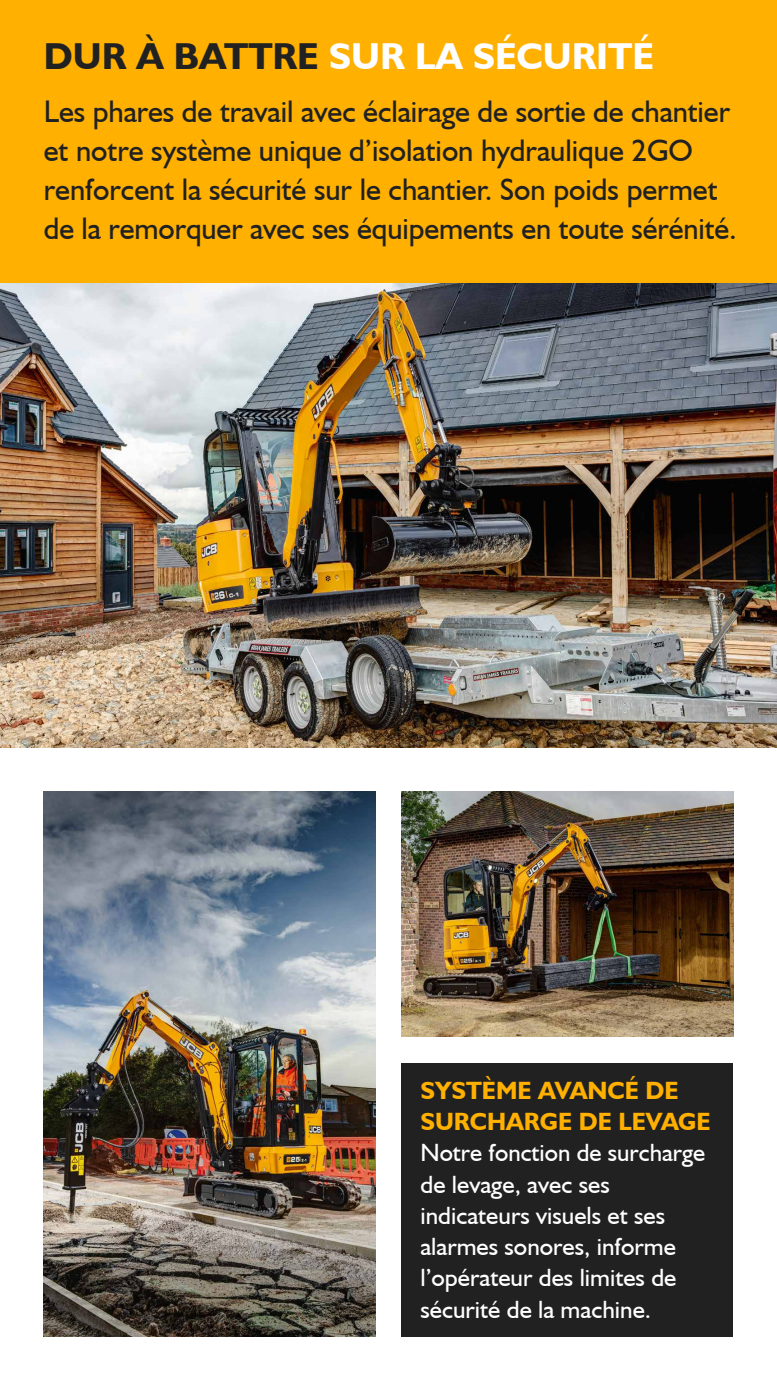
<style>
.page{position:relative;width:777px;height:1380px;background:#fff}
.page>*{position:absolute;margin:0;border:0;box-sizing:border-box;transform-origin:0 0}
.t1{font:700 37.5px "JCB Euro";color:#fff}
.t2{font:31.25px/39.1px "JCB Euro Roman";letter-spacing:-.005em;color:#212121}
.t3{font:25px/31.2px "JCB Euro Roman";color:#fff}
.t4{font:700 25px/31.2px "JCB Euro";color:#ffb000}
.s1{color:#212121}
</style>
<div class="page">
<img style="left:0;top:282px;width:776px;height:466px">
<div style="left:0;top:0;width:776px;height:282px;background:#ffb000"></div>
<div style="left:401px;top:1063px;width:331px;height:273px;background:#212121"></div>
<img style="left:44px;top:791px;width:331px;height:545px">
<img style="left:401px;top:791px;width:331px;height:246px">
<p class="t1" style="left:44px;top:33px;width:611px"><span class="s1">DUR À BATTRE</span> SUR LA SÉCURITÉ</p>
<p class="t2" style="left:44px;top:91px;width:694px">Les phares de travail avec éclairage de sortie de chantier et notre système unique d’isolation hydraulique 2GO renforcent la sécurité sur le chantier. Son poids permet de la remorquer avec ses équipements en toute sérénité.</p>
<p class="t4" style="left:420px;top:1074px;width:291px">SYSTÈME AVANCÉ DE<br>SURCHARGE DE LEVAGE</p>
<p class="t3" style="left:420px;top:1137px;width:286px">Notre fonction de surcharge de levage, avec ses indicateurs visuels et ses alarmes sonores, informe l’opérateur des limites de sécurité de la machine.</p>
</div>
